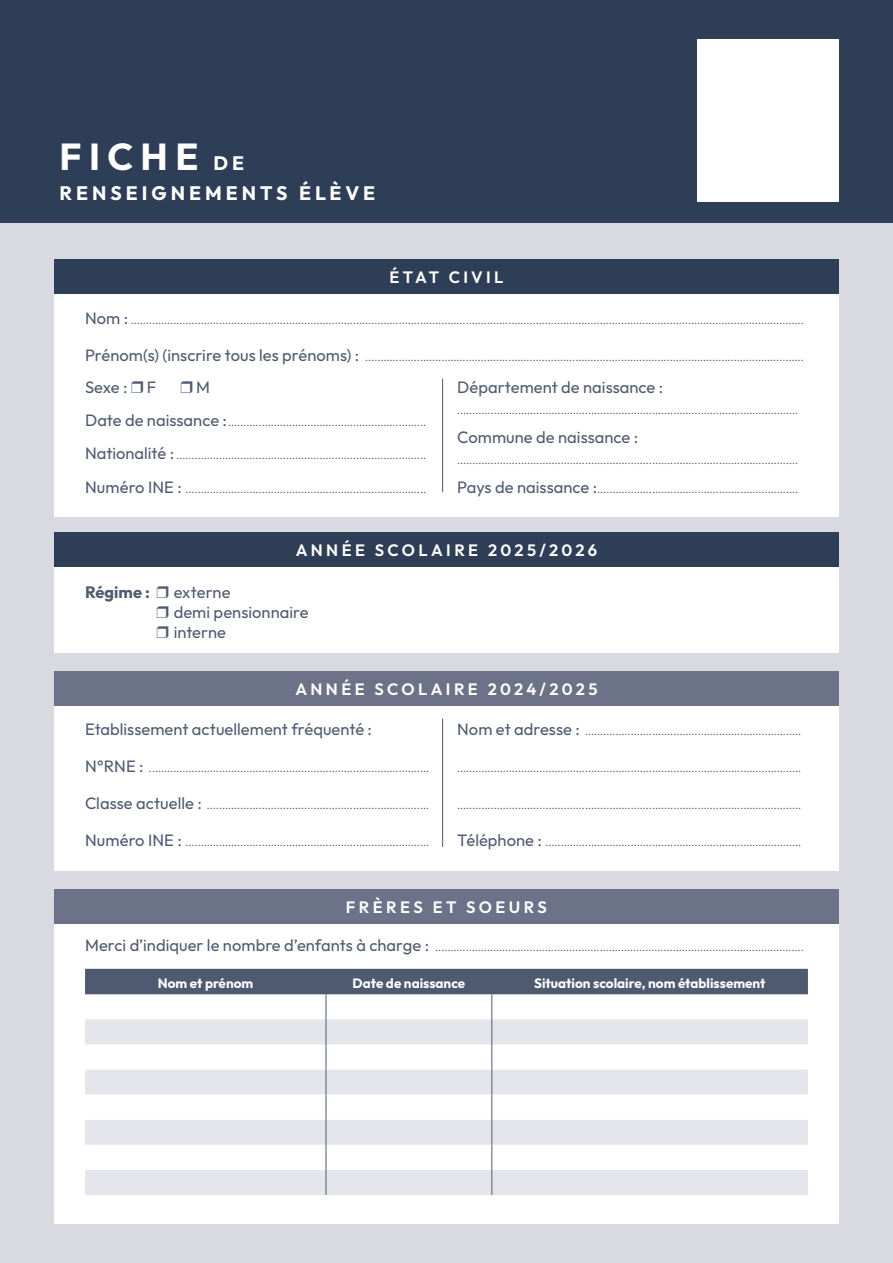
<style>
.page{position:relative;width:893px;height:1263px;background:#d8d9e1}
.page>*{position:absolute;margin:0;border:0;box-sizing:border-box;transform-origin:0 0}
.t1{font:700 37.5px "Outfit";letter-spacing:.2em;color:#fff}
.t2{font:700 19.5px "Outfit";letter-spacing:.2em;color:#fff}
.t3{font:16.5px/19.8px "Outfit";letter-spacing:.005em;color:#4f5a71}
.t4{font:600 16.5px "Outfit";letter-spacing:.205em;color:#fff}
.t5{font:700 16.5px "Outfit";color:#4f5a71}
.t6{font:700 13.5px "Outfit";color:#fff}
.t7{font:10.5px "Outfit";color:#4f5a71}
.s1{font-size:19.5px}
.s2{font-size:16.5px}
</style>
<div class="page">
<div style="left:54px;top:281px;width:785px;height:235px;background:#fff"></div>
<div style="left:54px;top:910px;width:785px;height:314px;background:#fff"></div>
<div style="left:54px;top:692px;width:785px;height:179px;background:#fff"></div>
<div style="left:54px;top:554px;width:785px;height:99px;background:#fff"></div>
<svg style="left:85px;top:969px;width:723px;height:226px"></svg>
<div style="left:54px;top:260px;width:785px;height:34px;background:#2e3e57"></div>
<div style="left:54px;top:889px;width:785px;height:34px;background:#6c7288"></div>
<div style="left:54px;top:671px;width:785px;height:34px;background:#6c7288"></div>
<div style="left:54px;top:532px;width:785px;height:34px;background:#2e3e57"></div>
<hr style="left:442px;top:379px;width:1px;height:113px;background:#4f5a71">
<hr style="left:442px;top:718px;width:1px;height:129px;background:#4f5a71">
<div style="left:0;top:0;width:893px;height:222px;background:#2e3e57"></div>
<div style="left:697px;top:39px;width:142px;height:162px;background:#fff"></div>
<h1 class="t1" style="left:60px;top:133px;width:186px">FICHE <span class="s1">DE</span></h1>
<h2 class="t2" style="left:60px;top:180px;width:317px">RENSEIGNEMENTS ÉLÈVE</h2>
<h3 class="t4" style="left:390px;top:267px;width:115px">ÉTAT CIVIL</h3>
<p class="t7" style="left:85px;top:313px;width:720px"><span class="s2">Nom :</span> .............................................................................................................................................................................................................................</p>
<p class="t7" style="left:85px;top:350px;width:720px"><span class="s2">Prénom(s) (inscrire tous les prénoms) :</span> ................................................................................................................................................</p>
<h3 class="t3" style="left:85px;top:377px;width:73px">Sexe : F</h3>
<h3 class="t3" style="left:196px;top:377px;width:15px">M</h3>
<p class="t7" style="left:85px;top:416px;width:343px"><span class="s2">Date de naissance :</span>.................................................................</p>
<p class="t7" style="left:85px;top:449px;width:343px"><span class="s2">Nationalité :</span> ..................................................................................</p>
<p class="t7" style="left:85px;top:482px;width:343px"><span class="s2">Numéro INE :</span> ...............................................................................</p>
<h3 class="t3" style="left:457px;top:377px;width:208px">Département de naissance :</h3>
<p class="t7" style="left:457px;top:404px;width:343px">................................................................................................................</p>
<h3 class="t3" style="left:457px;top:427px;width:183px">Commune de naissance :</h3>
<p class="t7" style="left:457px;top:454px;width:343px">................................................................................................................</p>
<p class="t7" style="left:457px;top:482px;width:343px"><span class="s2">Pays de naissance :</span>..................................................................</p>
<h3 class="t4" style="left:296px;top:539px;width:303px">ANNÉE SCOLAIRE 2025/2026</h3>
<h3 class="t5" style="left:85px;top:582px;width:67px">Régime :</h3>
<h3 class="t3" style="left:174px;top:582px;width:136px">externe<br>demi pensionnaire interne</h3>
<h3 class="t4" style="left:295px;top:679px;width:304px">ANNÉE SCOLAIRE 2024/2025</h3>
<h3 class="t3" style="left:85px;top:719px;width:289px">Etablissement actuellement fréquenté :</h3>
<p class="t7" style="left:85px;top:762px;width:346px"><span class="s2">N°RNE :</span> ............................................................................................</p>
<p class="t7" style="left:85px;top:799px;width:346px"><span class="s2">Classe actuelle :</span> .........................................................................</p>
<p class="t7" style="left:85px;top:836px;width:346px"><span class="s2">Numéro INE :</span> ................................................................................</p>
<p class="t7" style="left:457px;top:725px;width:346px"><span class="s2">Nom et adresse :</span> .......................................................................</p>
<p class="t7" style="left:457px;top:762px;width:346px">.................................................................................................................</p>
<p class="t7" style="left:457px;top:799px;width:346px">.................................................................................................................</p>
<p class="t7" style="left:457px;top:836px;width:346px"><span class="s2">Téléphone :</span> ....................................................................................</p>
<h3 class="t4" style="left:346px;top:897px;width:203px">FRÈRES ET SOEURS</h3>
<p class="t7" style="left:85px;top:941px;width:720px"><span class="s2">Merci d’indiquer le nombre d’enfants à charge :</span> .........................................................................................................................</p>
<p class="t6" style="left:158px;top:975px;width:97px">Nom et prénom</p>
<p class="t6" style="left:353px;top:975px;width:114px">Date de naissance</p>
<p class="t6" style="left:534px;top:975px;width:233px">Situation scolaire, nom établissement</p>
</div>
